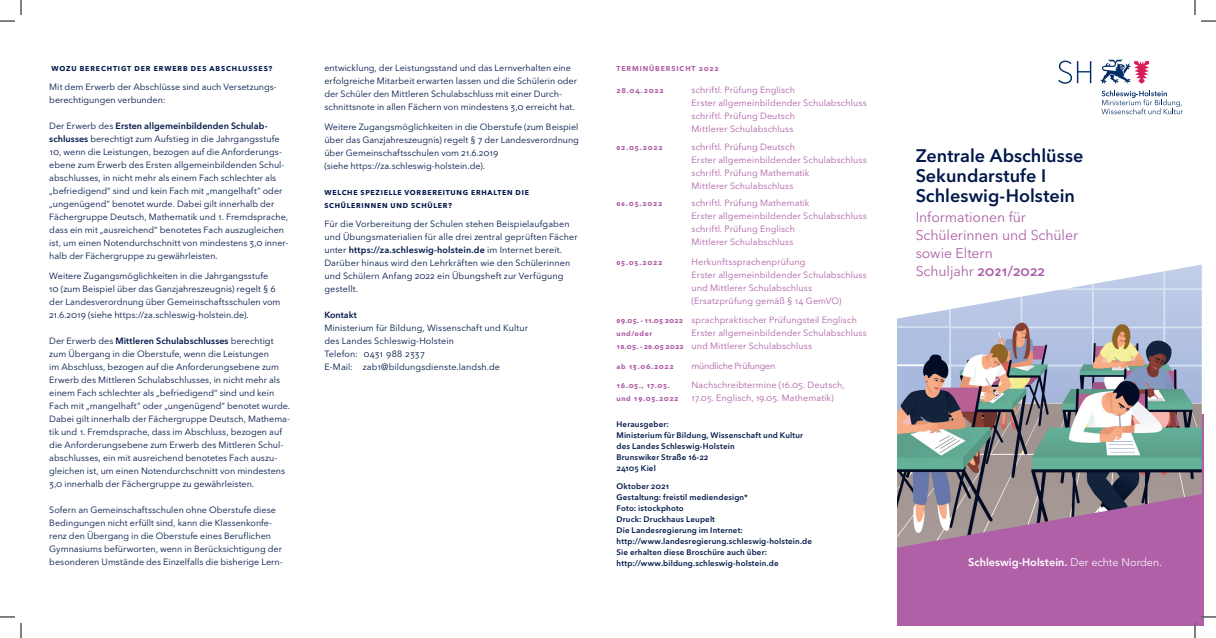
<style>
.page{position:relative;width:1216px;height:638px;background:#fff}
.page>*{position:absolute;margin:0;border:0;box-sizing:border-box;transform-origin:0 0}
.t1{font:600 18px "Avenir Next LT Pro";color:#00174a}
.t2{font:14px "Avenir Next LT Pro";letter-spacing:-.005em;color:#af60a7}
.t3{font:800 11px "Avenir";color:#fff}
.Fliess_Avenir{font:9px/13px "Avenir Next LT Pro";color:#00174a}
.Fliess_Avenir-2{font:9px/13px "Avenir Next LT Pro";letter-spacing:.01em;color:#af60a7}
.Fliess_Avenir-3{font:9px "Avenir Next LT Pro";letter-spacing:-.03em;color:#af60a7}
.Fliess_Avenir-4{font:600 8.9px "Avenir Next LT Pro";letter-spacing:-.005em;color:#00174a}
.Fliess_Avenir-5{font:600 8px "Avenir Next LT Pro";letter-spacing:.02em;color:#00174a}
.Fliess_Avenir-6{font:700 7px "Avenir Next LT Pro";letter-spacing:.11em;color:#00174a}
.Fliess_Avenir-7{font:700 7px "Avenir Next LT Pro";letter-spacing:.105em;color:#af60a7}
.Fliess_Avenir-8{font:700 7px "Avenir Next LT Pro";letter-spacing:.125em;color:#af60a7}
.s1{font-weight:600}
.s2{font-weight:700;font-size:7px}
.s3{font-weight:300}
.s4{font-weight:300;font-size:12px}
</style>
<div class="page">
<div style="left:896px;top:414px;width:307px;height:211px;background:#af60a7"></div>
<img style="left:897px;top:264px;width:304px;height:283px">
<div style="left:887px;top:310px;width:10px;height:313px;background:#fff"></div>
<svg style="left:1058px;top:60px;width:33px;height:24px"></svg>
<svg style="left:1100px;top:59px;width:49px;height:25px"></svg>
<svg style="left:1101px;top:90px;width:82px;height:24px"></svg>
<svg style="left:1201px;top:20px;width:15px;height:2px"></svg>
<svg style="left:1201px;top:616px;width:15px;height:1px"></svg>
<svg style="left:0;top:0;width:22px;height:22px"></svg>
<svg style="left:0;top:616px;width:22px;height:21px"></svg>
<svg style="left:1194px;top:0;width:1px;height:15px"></svg>
<svg style="left:1194px;top:623px;width:1px;height:14px"></svg>
<p class="Fliess_Avenir-6" style="left:51px;top:64px;width:222px">WOZU BERECHTIGT DER ERWERB DES ABSCHLUSSES?</p>
<p class="Fliess_Avenir" style="left:49px;top:80px;width:229px">Mit dem Erwerb der Abschlüsse sind auch Versetzungs&shy;berechtigungen verbunden:</p>
<p class="Fliess_Avenir" style="left:49px;top:119px;width:240px">Der Erwerb des <span class="s1">Ersten allgemeinbildenden Schulab&shy;schlusses</span> berechtigt zum Aufstieg in die Jahrgangsstufe 10, wenn die Leistungen, bezogen auf die Anforderungs&shy;ebene zum Erwerb des Ersten allgemeinbildenden Schul&shy;abschlusses, in nicht mehr als einem Fach schlechter als „befriedigend“ sind und kein Fach mit „mangelhaft“ oder „ungenügend“ benotet wurde. Dabei gilt innerhalb der Fächergruppe Deutsch, Mathematik und 1. Fremdsprache, dass ein mit „ausreichend“ benotetes Fach auszugleichen ist, um einen Notendurchschnitt von mindestens 3,0 inner&shy;halb der Fächergruppe zu gewährleisten.</p>
<p class="Fliess_Avenir" style="left:49px;top:269px;width:233px">Weitere Zugangsmöglichkeiten in die Jahrgangsstufe<br>10 (zum Beispiel über das Ganzjahreszeugnis) regelt § 6 der Landesverordnung über Gemeinschaftsschulen vom 21.6.2019 (siehe https://za.schleswig-holstein.de).</p>
<p class="Fliess_Avenir" style="left:49px;top:334px;width:242px">Der Erwerb des <span class="s1">Mittleren Schulabschlusses</span> berechtigt zum Übergang in die Oberstufe, wenn die Leistungen<br>im Abschluss, bezogen auf die Anforderungsebene zum Erwerb des Mittleren Schulabschlusses, in nicht mehr als einem Fach schlechter als „befriedigend“ sind und kein Fach mit „mangelhaft“ oder „ungenügend“ benotet wurde.<br>Dabei gilt innerhalb der Fächergruppe Deutsch, Mathema&shy;tik und 1. Fremdsprache, dass im Abschluss, bezogen auf die Anforderungsebene zum Erwerb des Mittleren Schul&shy;abschlusses, ein mit ausreichend benotetes Fach auszu&shy;gleichen ist, um einen Notendurchschnitt von mindestens 3,0 innerhalb der Fächergruppe zu gewährleisten.</p>
<p class="Fliess_Avenir" style="left:49px;top:503px;width:235px">Sofern an Gemeinschaftsschulen ohne Oberstufe diese Bedingungen nicht erfüllt sind, kann die Klassenkonfe&shy;renz den Übergang in die Oberstufe eines Beruflichen Gymnasiums befürworten, wenn in Berücksichtigung der besonderen Umstände des Einzelfalls die bisherige Lern-</p>
<p class="Fliess_Avenir" style="left:324px;top:61px;width:254px">entwicklung, der Leistungsstand und das Lernverhalten eine erfolgreiche Mitarbeit erwarten lassen und die Schülerin oder der Schüler den Mittleren Schulabschluss mit einer Durch&shy;schnittsnote in allen Fächern von mindestens 3,0 erreicht hat.</p>
<p class="Fliess_Avenir" style="left:324px;top:120px;width:256px;text-align:justify">Weitere Zugangsmöglichkeiten in die Oberstufe (zum Beispiel über das Ganzjahreszeugnis) regelt § 7 der Landesverordnung über Gemeinschaftsschulen vom 21.6.2019</p>
<p class="Fliess_Avenir" style="left:324px;top:159px;width:162px">(siehe https://za.schleswig-holstein.de).</p>
<p class="Fliess_Avenir-6" style="left:324px;top:188px;width:206px">WELCHE SPEZIELLE VORBEREITUNG ERHALTEN DIE</p>
<p class="Fliess_Avenir-6" style="left:324px;top:201px;width:129px">SCHÜLERINNEN UND SCHÜLER?</p>
<p class="Fliess_Avenir" style="left:324px;top:217px;width:255px">Für die Vorbereitung der Schulen stehen Beispielaufgaben und Übungsmaterialien für alle drei zentral geprüften Fächer unter <span class="s1">https://za.schleswig-holstein.de</span> im Internet bereit.</p>
<p class="Fliess_Avenir" style="left:324px;top:256px;width:247px">Darüber hinaus wird den Lehrkräften wie den Schülerinnen und Schülern Anfang 2022 ein Übungsheft zur Verfügung</p>
<p class="Fliess_Avenir" style="left:324px;top:282px;width:35px">gestellt.</p>
<p class="Fliess_Avenir-4" style="left:324px;top:310px;width:34px">Kontakt</p>
<p class="Fliess_Avenir" style="left:324px;top:321px;width:205px">Ministerium für Bildung, Wissenschaft und Kultur</p>
<p class="Fliess_Avenir" style="left:324px;top:334px;width:131px">des Landes Schleswig-Holstein</p>
<p class="Fliess_Avenir" style="left:324px;top:347px;width:102px">Telefon: 0431 988 2337</p>
<p class="Fliess_Avenir" style="left:324px;top:360px;width:177px">E-Mail: zab1@bildungsdienste.landsh.de</p>
<p class="Fliess_Avenir-8" style="left:616px;top:64px;width:104px">TERMINÜBERSICHT 2022</p>
<p class="Fliess_Avenir-7" style="left:616px;top:86px;width:49px">28.04.2022</p>
<p class="Fliess_Avenir-2" style="left:691px;top:83px;width:105px">schriftl. Prüfung Englisch</p>
<p class="Fliess_Avenir-2" style="left:691px;top:96px;width:177px">Erster allgemeinbildender Schulabschluss</p>
<p class="Fliess_Avenir-2" style="left:691px;top:109px;width:105px">schriftl. Prüfung Deutsch</p>
<p class="Fliess_Avenir-2" style="left:691px;top:122px;width:103px">Mittlerer Schulabschluss</p>
<p class="Fliess_Avenir-7" style="left:616px;top:143px;width:48px">02.05.2022</p>
<p class="Fliess_Avenir-2" style="left:691px;top:140px;width:105px">schriftl. Prüfung Deutsch</p>
<p class="Fliess_Avenir-2" style="left:691px;top:153px;width:177px">Erster allgemeinbildender Schulabschluss</p>
<p class="Fliess_Avenir-2" style="left:691px;top:166px;width:119px">schriftl. Prüfung Mathematik</p>
<p class="Fliess_Avenir-2" style="left:691px;top:179px;width:103px">Mittlerer Schulabschluss</p>
<p class="Fliess_Avenir-7" style="left:616px;top:199px;width:47px">06.05.2022</p>
<p class="Fliess_Avenir-2" style="left:691px;top:196px;width:119px">schriftl. Prüfung Mathematik</p>
<p class="Fliess_Avenir-2" style="left:691px;top:209px;width:177px">Erster allgemeinbildender Schulabschluss</p>
<p class="Fliess_Avenir-2" style="left:691px;top:222px;width:105px">schriftl. Prüfung Englisch</p>
<p class="Fliess_Avenir-2" style="left:691px;top:235px;width:103px">Mittlerer Schulabschluss</p>
<p class="Fliess_Avenir-7" style="left:616px;top:258px;width:47px">05.05.2022</p>
<p class="Fliess_Avenir-2" style="left:691px;top:255px;width:115px">Herkunftssprachenprüfung</p>
<p class="Fliess_Avenir-2" style="left:691px;top:268px;width:177px">Erster allgemeinbildender Schulabschluss und Mittlerer Schulabschluss</p>
<p class="Fliess_Avenir-2" style="left:691px;top:294px;width:152px">(Ersatzprüfung gemäß § 14 GemVO)</p>
<p class="Fliess_Avenir-2" style="left:616px;top:313px;width:242px"><span class="s2">09.05. - 11.05 2022</span> sprachpraktischer Prüfungsteil Englisch</p>
<p class="Fliess_Avenir-7" style="left:616px;top:329px;width:37px">und/oder</p>
<p class="Fliess_Avenir-2" style="left:691px;top:326px;width:177px">Erster allgemeinbildender Schulabschluss</p>
<p class="Fliess_Avenir-2" style="left:616px;top:339px;width:197px"><span class="s2">18.05. - 20.05 2022</span> und Mittlerer Schulabschluss</p>
<p class="Fliess_Avenir-7" style="left:616px;top:362px;width:59px">ab 13.06.2022</p>
<p class="Fliess_Avenir-3" style="left:691px;top:360px;width:85px">mündliche Prüfungen</p>
<p class="Fliess_Avenir-7" style="left:616px;top:381px;width:55px">16.05., 17.05.</p>
<p class="Fliess_Avenir-2" style="left:691px;top:378px;width:155px">Nachschreibtermine (16.05. Deutsch,</p>
<p class="Fliess_Avenir-7" style="left:616px;top:394px;width:63px">und 19.05.2022</p>
<p class="Fliess_Avenir-2" style="left:691px;top:391px;width:144px">17.05. Englisch, 19.05. Mathematik)</p>
<p class="Fliess_Avenir-5" style="left:616px;top:419px;width:54px">Herausgeber:</p>
<p class="Fliess_Avenir-5" style="left:616px;top:430px;width:188px">Ministerium für Bildung, Wissenschaft und Kultur</p>
<p class="Fliess_Avenir-5" style="left:616px;top:441px;width:120px">des Landes Schleswig-Holstein</p>
<p class="Fliess_Avenir-5" style="left:616px;top:452px;width:93px">Brunswiker Straße 16-22</p>
<p class="Fliess_Avenir-5" style="left:616px;top:463px;width:41px">24105 Kiel</p>
<p class="Fliess_Avenir-5" style="left:616px;top:481px;width:55px">Oktober 2021</p>
<p class="Fliess_Avenir-5" style="left:616px;top:492px;width:133px">Gestaltung: freistil mediendesign*</p>
<p class="Fliess_Avenir-5" style="left:616px;top:503px;width:69px">Foto: istockphoto</p>
<p class="Fliess_Avenir-5" style="left:616px;top:514px;width:100px">Druck: Druckhaus Leupelt</p>
<p class="Fliess_Avenir-5" style="left:616px;top:525px;width:128px">Die Landesregierung im Internet:</p>
<p class="Fliess_Avenir-5" style="left:616px;top:536px;width:197px">http://www.landesregierung.schleswig-holstein.de</p>
<p class="Fliess_Avenir-5" style="left:616px;top:547px;width:152px">Sie erhalten diese Broschüre auch über:</p>
<p class="Fliess_Avenir-5" style="left:616px;top:558px;width:164px">http://www.bildung.schleswig-holstein.de</p>
<p class="t1" style="left:915px;top:145px;width:169px">Zentrale Abschlüsse</p>
<p class="t1" style="left:915px;top:165px;width:132px">Sekundarstufe I</p>
<p class="t1" style="left:915px;top:185px;width:161px">Schleswig-Holstein</p>
<p class="t2" style="left:915px;top:209px;width:112px">Informationen für</p>
<p class="t2" style="left:915px;top:227px;width:164px">Schülerinnen und Schüler</p>
<p class="t2" style="left:915px;top:245px;width:79px">sowie Eltern</p>
<p class="t2" style="left:915px;top:263px;width:131px">Schuljahr <span class="s1">2021/2022</span></p>
<p class="t3" style="left:968px;top:555px;width:196px">Schleswig-Holstein. <span class="s3">Der echte Norden</span><span class="s4">.</span></p>
</div>
